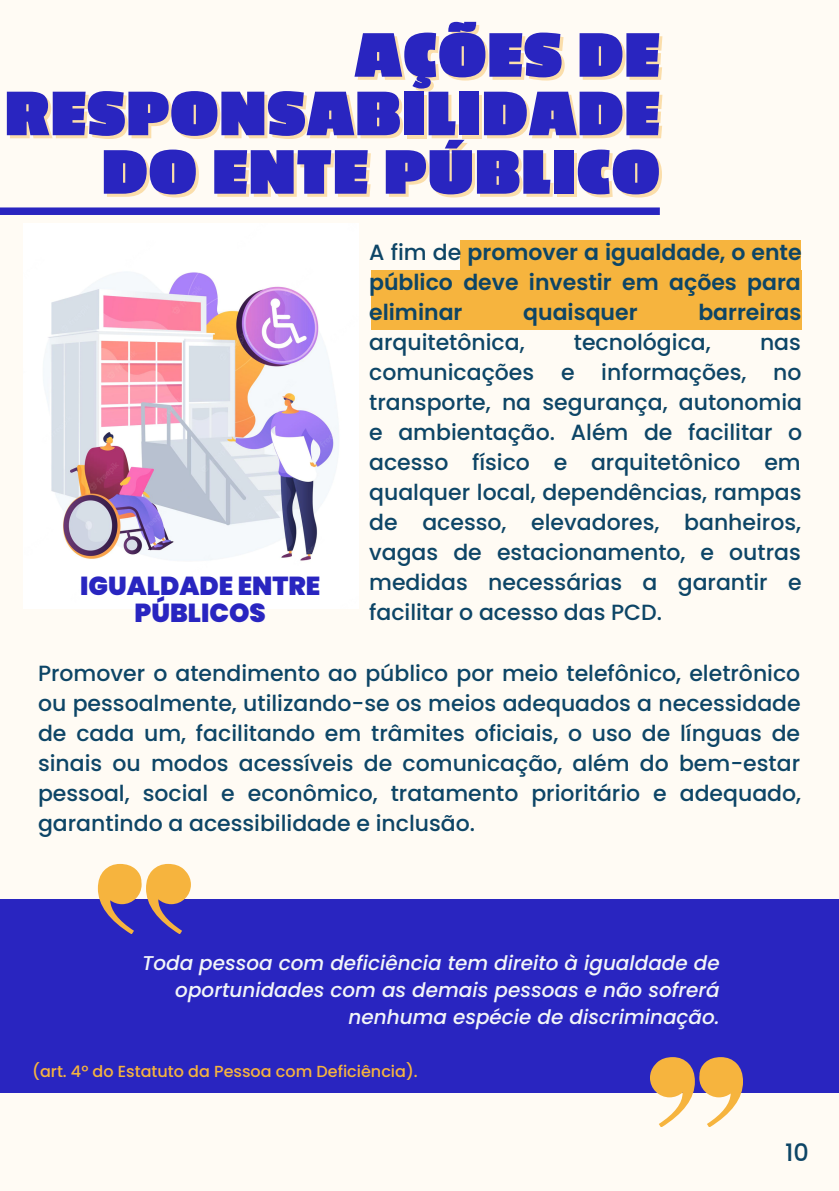
<style>
.page{position:relative;width:839px;height:1191px;background:#fff}
.page>*{position:absolute;margin:0;border:0;box-sizing:border-box;transform-origin:0 0}
.t1{font:900 70px/58.4px "Passion One";letter-spacing:.03em;color:#2925c0;text-align:right}
.t2{font:900 26px/27px "Poppins";color:#2925c0;text-align:center}
.t3{font:500 24px "Poppins";color:#0d4566}
.t4{font:500 22px/30px "Poppins";color:#0d4566;text-align:justify}
.t5{font:600 22px/30px "Poppins";color:#0d4566;text-align:justify}
.t6{font:italic 500 20px/27px "Poppins";color:#f2f5f8;text-align:right}
.t7{font:500 16px "Poppins";color:#f6b43e}
.s1{font-weight:500}
</style>
<div class="page">
<div style="left:0;top:0;width:838px;height:1191px;background:#fffbf4"></div>
<img style="left:24px;top:223px;width:334px;height:386px">
<div style="left:0;top:207px;width:659px;height:8px;background:#2925c0"></div>
<div style="left:0;top:899px;width:838px;height:193px;background:#2925c0"></div>
<svg style="left:98px;top:864px;width:93px;height:70px"></svg>
<svg style="left:650px;top:1057px;width:92px;height:70px"></svg>
<div style="left:460px;top:240px;width:341px;height:30px;background:#f6b43e"></div>
<div style="left:371px;top:270px;width:430px;height:30px;background:#f6b43e"></div>
<div style="left:371px;top:300px;width:430px;height:30px;background:#f6b43e"></div>
<h1 class="t1" style="left:5px;top:28px;width:655px">AÇÕES DE<br>RESPONSABILIDADE<br>DO ENTE PÚBLICO</h1>
<p class="t2" style="left:80px;top:572px;width:242px">IGUALDADE ENTRE<br>PÚBLICOS</p>
<p class="t5" style="left:369px;top:237px;width:434px"><span class="s1">A fim de</span> promover a igualdade, o ente público deve investir em ações para eliminar</p>
<p class="t5" style="left:523px;top:297px;width:116px">quaisquer</p>
<p class="t5" style="left:698px;top:297px;width:105px">barreiras</p>
<p class="t4" style="left:369px;top:327px;width:157px">arquitetônica,</p>
<p class="t4" style="left:574px;top:327px;width:138px">tecnológica,</p>
<p class="t4" style="left:369px;top:327px;width:434px;text-indent:391px">nas comunicações e informações, no transporte, na segurança, autonomia e ambientação. Além de facilitar o acesso físico e arquitetônico em qualquer local, dependências, rampas de acesso, elevadores, banheiros, vagas de estacionamento, e outras medidas necessárias a garantir e facilitar o acesso das PCD.</p>
<p class="t4" style="left:38px;top:658px;width:764px">Promover o atendimento ao público por meio telefônico, eletrônico ou pessoalmente, utilizando-se os meios adequados a necessidade de cada um, facilitando em trâmites oficiais, o uso de línguas de sinais ou modos acessíveis de comunicação, além do bem-estar pessoal, social e econômico, tratamento prioritário e adequado, garantindo a acessibilidade e inclusão.</p>
<p class="t6" style="left:142px;top:949px;width:579px">Toda pessoa com deficiência tem direito à igualdade de oportunidades com as demais pessoas e não sofrerá nenhuma espécie de discriminação.</p>
<p class="t7" style="left:32px;top:1061px;width:387px">(art. 4º do Estatuto da Pessoa com Deficiência).</p>
<p class="t3" style="left:785px;top:1135px;width:25px">10</p>
</div>
